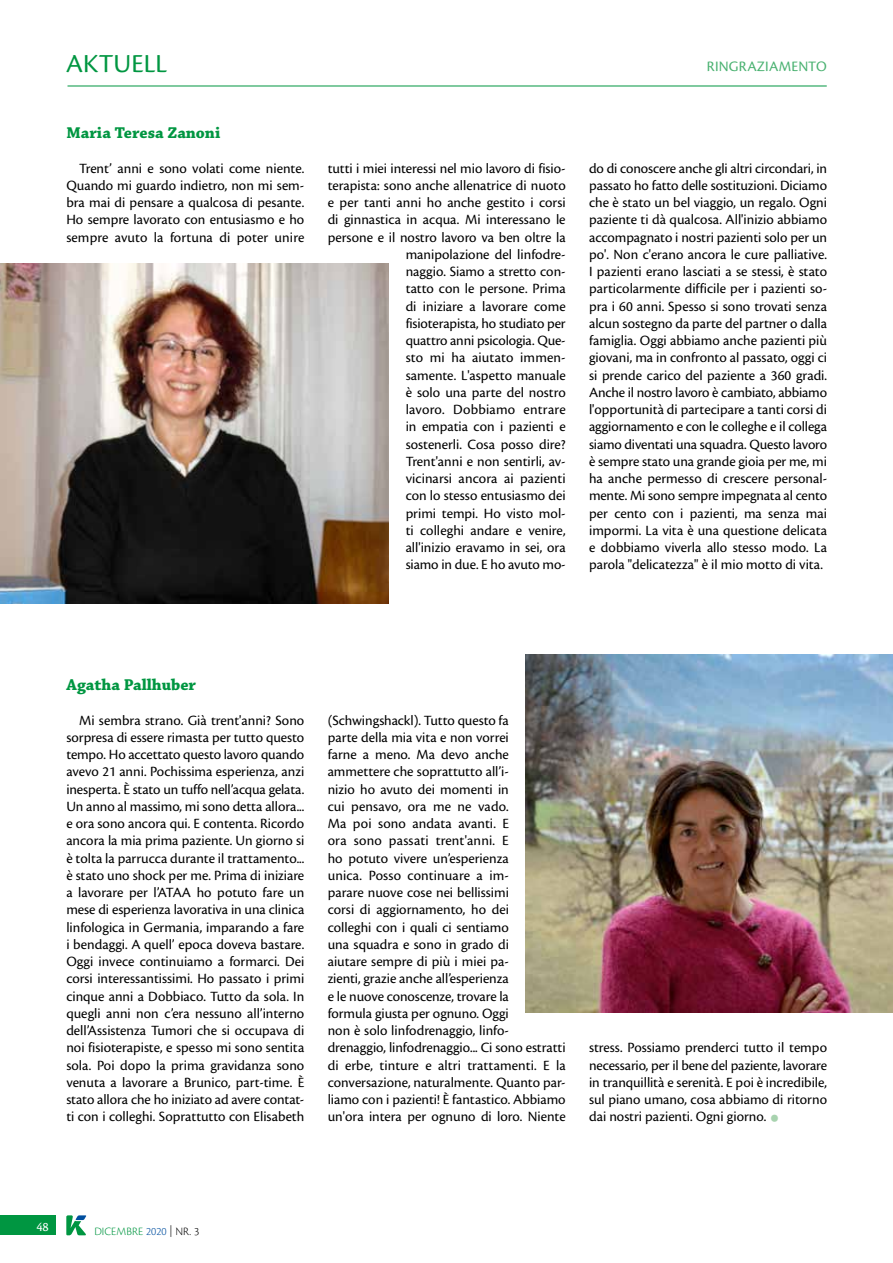
<style>
.page{position:relative;width:893px;height:1263px;background:#fff}
.page>*{position:absolute;margin:0;border:0;box-sizing:border-box;transform-origin:0 0}
.t1{font:33px "Cronos Pro";color:#a8d3af}
.t2{font:27px "Cronos Pro";letter-spacing:.01em;color:#009641}
.t3{font:700 16.5px "Chaparral Pro";color:#009641}
.t4{font:15px "Cronos Pro";letter-spacing:.01em;color:#49b170}
.t5{font:14.7px/17.2px "Cronos Pro";color:#000;text-align:justify}
.t6{font:13.5px "Cronos Pro";color:#fff}
.t7{font:300 11.7px "Cronos Pro";letter-spacing:.005em;color:#009641}
.s1{color:#004f9f}
.s2{color:#000}
</style>
<div class="page">
<img style="left:0;top:263px;width:389px;height:341px">
<img style="left:526px;top:654px;width:367px;height:359px">
<svg style="left:66px;top:1215px;width:20px;height:20px"></svg>
<div style="left:0;top:1215px;width:55px;height:20px;background:#009641"></div>
<hr style="left:68px;top:86px;width:759px;height:1px;background:#009641">
<h2 class="t2" style="left:66px;top:48px;width:103px">AKTUELL</h2>
<p class="t4" style="left:707px;top:58px;width:121px">RINGRAZIAMENTO</p>
<p class="t3" style="left:66px;top:123px;width:155px">Maria Teresa Zanoni</p>
<p class="t5" style="left:66px;top:159px;width:240px;text-indent:13px">Trent’ anni e sono volati come niente.<br>Quando mi guardo indietro, non mi sem&shy;bra mai di pensare a qualcosa di pesante.<br>Ho sempre lavorato con entusiasmo e ho sempre avuto la fortuna di poter unire</p>
<p class="t5" style="left:328px;top:159px;width:239px;text-align:right">tutti i miei interessi nel mio lavoro di fisio&shy;terapista: sono anche allenatrice di nuoto e per tanti anni ho anche gestito i corsi di ginnastica in acqua. Mi interessano le persone e il nostro lavoro va ben oltre la manipolazione del linfodre-<br>naggio. Siamo a stretto con-<br>tatto con le persone. Prima<br>di iniziare a lavorare come<br>fisioterapista, ho studiato per<br>quattro anni psicologia. Que-<br>sto mi ha aiutato immen-<br>samente. L'aspetto manuale<br>è solo una parte del nostro<br>lavoro. Dobbiamo entrare<br>in empatia con i pazienti e<br>sostenerli. Cosa posso dire?<br>Trent'anni e non sentirli, av-<br>vicinarsi ancora ai pazienti<br>con lo stesso entusiasmo dei<br>primi tempi. Ho visto mol-<br>ti colleghi andare e venire,<br>all'inizio eravamo in sei, ora<br>siamo in due. E ho avuto mo-</p>
<p class="t5" style="left:589px;top:159px;width:240px">do di conoscere anche gli altri circondari, in passato ho fatto delle sostituzioni. Diciamo che è stato un bel viaggio, un regalo. Ogni paziente ti dà qualcosa. All'inizio abbiamo accompagnato i nostri pazienti solo per un po'. Non c'erano ancora le cure palliative.<br>I pazienti erano lasciati a se stessi, è stato particolarmente difficile per i pazienti so&shy;pra i 60 anni. Spesso si sono trovati senza alcun sostegno da parte del partner o dalla famiglia. Oggi abbiamo anche pazienti più giovani, ma in confronto al passato, oggi ci si prende carico del paziente a 360 gradi.<br>Anche il nostro lavoro è cambiato, abbiamo l'opportunità di partecipare a tanti corsi di aggiornamento e con le colleghe e il collega siamo diventati una squadra. Questo lavoro è sempre stato una grande gioia per me, mi ha anche permesso di crescere personal&shy;mente. Mi sono sempre impegnata al cento per cento con i pazienti, ma senza mai impormi. La vita è una questione delicata e dobbiamo viverla allo stesso modo. La parola "delicatezza" è il mio motto di vita.</p>
<p class="t3" style="left:66px;top:675px;width:131px">Agatha Pallhuber</p>
<p class="t5" style="left:66px;top:711px;width:240px;text-indent:13px">Mi sembra strano. Già trent'anni? Sono sorpresa di essere rimasta per tutto questo tempo. Ho accettato questo lavoro quando avevo 21 anni. Pochissima esperienza, anzi inesperta. È stato un tuffo nell’acqua gelata.<br>Un anno al massimo, mi sono detta allora... e ora sono ancora qui. E contenta. Ricordo ancora la mia prima paziente. Un giorno si è tolta la parrucca durante il trattamento... è stato uno shock per me. Prima di iniziare a lavorare per l’ATAA ho potuto fare un mese di esperienza lavorativa in una clinica linfologica in Germania, imparando a fare i bendaggi. A quell’ epoca doveva bastare.<br>Oggi invece continuiamo a formarci. Dei corsi interessantissimi. Ho passato i primi cinque anni a Dobbiaco. Tutto da sola. In quegli anni non c’era nessuno all’interno dell’Assistenza Tumori che si occupava di noi fisioterapiste, e spesso mi sono sentita sola. Poi dopo la prima gravidanza sono venuta a lavorare a Brunico, part-time. È stato allora che ho iniziato ad avere contat&shy;ti con i colleghi. Soprattutto con Elisabeth</p>
<p class="t5" style="left:328px;top:711px;width:240px;text-align:left">(Schwingshackl). Tutto questo fa<br>parte della mia vita e non vorrei<br>farne a meno. Ma devo anche ammettere che soprattutto all’i-<br>nizio ho avuto dei momenti in<br>cui pensavo, ora me ne vado.<br>Ma poi sono andata avanti. E<br>ora sono passati trent'anni. E<br>ho potuto vivere un’esperienza<br>unica. Posso continuare a im-<br>parare nuove cose nei bellissimi<br>corsi di aggiornamento, ho dei<br>colleghi con i quali ci sentiamo<br>una squadra e sono in grado di<br>aiutare sempre di più i miei pa-<br>zienti, grazie anche all’esperienza<br>e le nuove conoscenze, trovare la<br>formula giusta per ognuno. Oggi<br>non è solo linfodrenaggio, linfo&shy;drenaggio, linfodrenaggio... Ci sono estratti di erbe, tinture e altri trattamenti. E la conversazione, naturalmente. Quanto par&shy;liamo con i pazienti! È fantastico. Abbiamo un'ora intera per ognuno di loro. Niente</p>
<p class="t5" style="left:589px;top:1039px;width:239px">stress. Possiamo prenderci tutto il tempo necessario, per il bene del paziente, lavorare in tranquillità e serenità. E poi è incredibile, sul piano umano, cosa abbiamo di ritorno dai nostri pazienti. Ogni giorno.</p>
<h1 class="t1" style="left:770px;top:1097px;width:12px">•</h1>
<p class="t6" style="left:37px;top:1219px;width:14px">48</p>
<p class="t7" style="left:94px;top:1224px;width:106px">DICEMBRE <span class="s1">2020</span> <span class="s2">| NR. 3</span></p>
</div>
